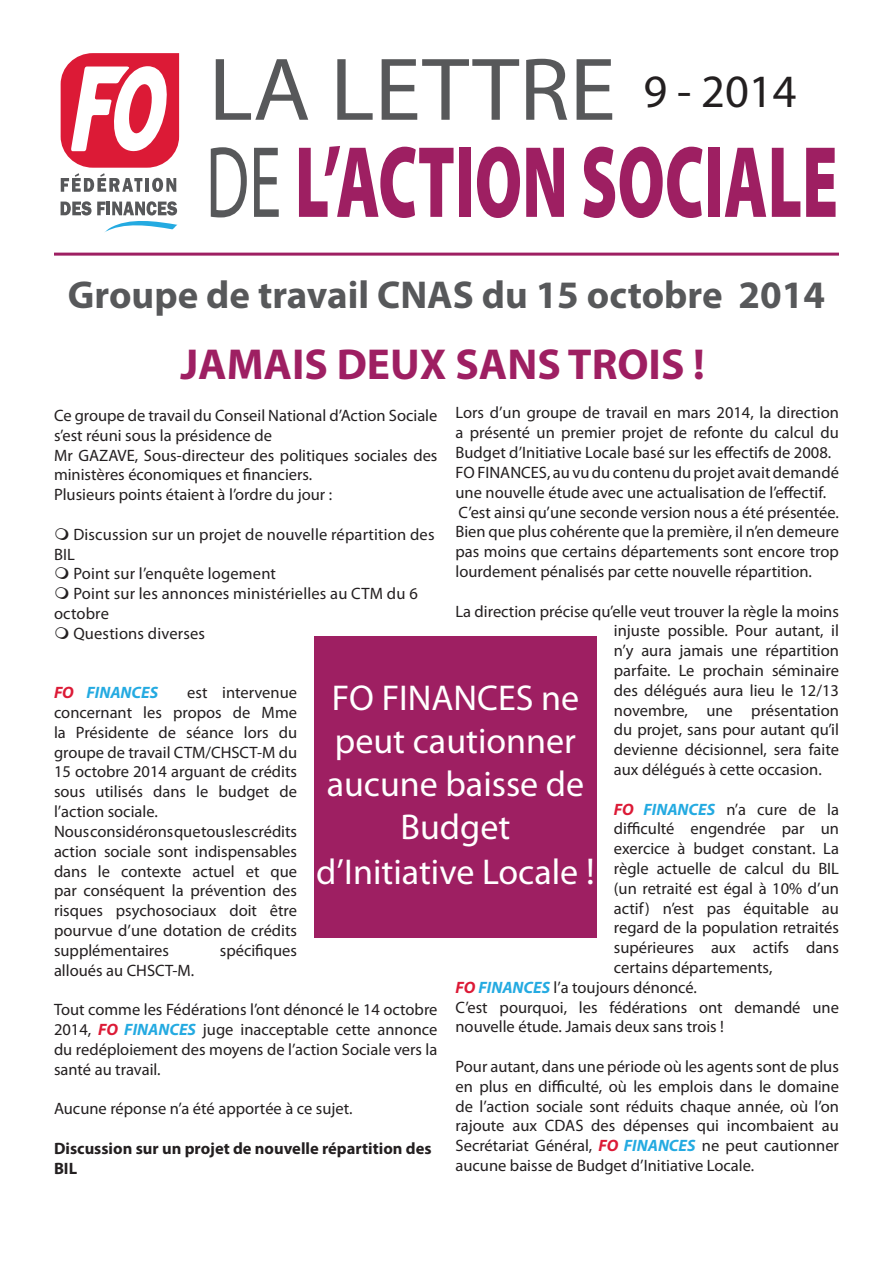
<style>
.page{position:relative;width:893px;height:1263px;background:#fff}
.page>*{position:absolute;margin:0;border:0;box-sizing:border-box;transform-origin:0 0}
.t1{font:46.5px "Myriad Pro";color:#231f20}
.t2{font:700 43.5px "Myriad Pro";color:#9e1f62}
.t3{font:700 39px "Myriad Pro";color:#57585a}
.t4{font:36px/43.2px "Myriad Pro";color:#fff;text-align:center}
.List_Paragraph{font:16.5px/19.8px "Myriad Pro";color:#231f20;text-align:justify}
.List_Paragraph-2{font:700 16.5px/19.8px "Myriad Pro";color:#231f20}
.t5{font:italic 700 16.5px "Myriad Pro";color:#24aae1}
.s1{font-weight:700;font-style:italic;color:#dc1a36}
.s2{font-weight:700;font-style:italic;color:#24aae1}
.s3{font-size:37.5px}
.s4{color:#dc1a36}
</style>
<div class="page">
<svg style="left:216px;top:59px;width:92px;height:61px"></svg>
<svg style="left:337px;top:59px;width:36px;height:61px"></svg>
<svg style="left:382px;top:59px;width:137px;height:61px"></svg>
<svg style="left:526px;top:59px;width:41px;height:61px"></svg>
<svg style="left:577px;top:59px;width:35px;height:61px"></svg>
<svg style="left:211px;top:147px;width:36px;height:70px"></svg>
<svg style="left:254px;top:148px;width:25px;height:69px"></svg>
<svg style="left:299px;top:146px;width:155px;height:72px"></svg>
<div style="left:459px;top:148px;width:12px;height:69px;background:#9e1f62"></div>
<svg style="left:477px;top:147px;width:43px;height:71px"></svg>
<svg style="left:526px;top:148px;width:38px;height:69px"></svg>
<svg style="left:583px;top:147px;width:119px;height:71px"></svg>
<div style="left:708px;top:148px;width:12px;height:69px;background:#9e1f62"></div>
<svg style="left:725px;top:148px;width:41px;height:69px"></svg>
<svg style="left:772px;top:148px;width:28px;height:69px"></svg>
<svg style="left:806px;top:148px;width:29px;height:69px"></svg>
<hr style="left:54px;top:253px;width:785px;height:3px;background:#9e1f62">
<svg style="left:61px;top:53px;width:118px;height:139px"></svg>
<svg style="left:61px;top:201px;width:117px;height:32px"></svg>
<div style="left:314px;top:636px;width:283px;height:302px;background:#9e1f62"></div>
<p class="t1" style="left:643px;top:63px;width:155px">9 - 2014</p>
<p class="t3" style="left:68px;top:269px;width:759px">Groupe de travail CNAS du 15 octobre 2014</p>
<p class="t2" style="left:180px;top:336px;width:526px">JAMAIS DEUX SANS TROIS !</p>
<p class="List_Paragraph" style="left:455px;top:403px;width:385px">Lors d’un groupe de travail en mars 2014, la direction a présenté un premier projet de refonte du calcul du Budget d’Initiative Locale basé sur les effectifs de 2008.</p>
<p class="List_Paragraph" style="left:455px;top:462px;width:385px">FO FINANCES, au vu du contenu du projet avait demandé une nouvelle étude avec une actualisation de l’effectif.</p>
<p class="List_Paragraph" style="left:459px;top:502px;width:382px">C’est ainsi qu’une seconde version nous a été présentée.</p>
<p class="List_Paragraph" style="left:455px;top:522px;width:385px">Bien que plus cohérente que la première, il n’en demeure pas moins que certains départements sont encore trop lourdement pénalisés par cette nouvelle répartition.</p>
<p class="List_Paragraph" style="left:614px;top:601px;width:227px;text-indent:-158px">La direction précise qu’elle veut trouver la règle la moins injuste possible. Pour autant, il n’y aura jamais une répartition parfaite. Le prochain séminaire des délégués aura lieu le 12/13 novembre, une présentation du projet, sans pour autant qu’il devienne décisionnel, sera faite aux délégués à cette occasion.</p>
<p class="List_Paragraph" style="left:614px;top:799px;width:227px"><span class="s1">FO</span> <span class="s2">FINANCES</span> n’a cure de la difficulté engendrée par un exercice à budget constant. La règle actuelle de calcul du BIL (un retraité est égal à 10% d’un actif) n’est pas équitable au regard de la population retraités supérieures aux actifs dans certains départements,</p>
<p class="List_Paragraph" style="left:455px;top:977px;width:243px"><span class="s1">FO</span> <span class="s2">FINANCES</span> l’a toujours dénoncé.</p>
<p class="List_Paragraph" style="left:455px;top:997px;width:385px">C’est pourquoi, les fédérations ont demandé une nouvelle étude. Jamais deux sans trois !</p>
<p class="List_Paragraph" style="left:455px;top:1056px;width:385px">Pour autant, dans une période où les agents sont de plus en plus en difficulté, où les emplois dans le domaine de l’action sociale sont réduits chaque année, où l’on rajoute aux CDAS des dépenses qui incombaient au Secrétariat Général, <span class="s1">FO</span> <span class="s2">FINANCES</span> ne peut cautionner aucune baisse de Budget d’Initiative Locale.</p>
<p class="List_Paragraph" style="left:54px;top:405px;width:385px">Ce groupe de travail du Conseil National d’Action Sociale s’est réuni sous la présidence de</p>
<p class="List_Paragraph" style="left:54px;top:445px;width:385px">Mr GAZAVE, Sous-directeur des politiques sociales des ministères économiques et financiers.</p>
<p class="List_Paragraph" style="left:54px;top:484px;width:280px">Plusieurs points étaient à l’ordre du jour :</p>
<p class="List_Paragraph" style="left:54px;top:524px;width:382px;text-indent:19px">Discussion sur un projet de nouvelle répartition des<br>BIL</p>
<p class="List_Paragraph" style="left:73px;top:564px;width:204px">Point sur l’enquête logement</p>
<p class="List_Paragraph" style="left:54px;top:583px;width:365px;text-indent:19px">Point sur les annonces ministérielles au CTM du 6 octobre</p>
<p class="List_Paragraph" style="left:73px;top:623px;width:133px">Questions diverses</p>
<p class="t4" style="left:327px;top:675px;width:259px">FO FINANCES ne peut cautionner aucune baisse de<br>Budget</p>
<p class="t4" style="left:316px;top:850px;width:280px">d’Initiative Locale <span class="s3">!</span></p>
<p class="t5" style="left:54px;top:682px;width:106px"><span class="s4">FO</span> FINANCES</p>
<p class="List_Paragraph" style="left:54px;top:682px;width:245px;text-indent:133px">est intervenue concernant les propos de Mme la Présidente de séance lors du groupe de travail CTM/CHSCT-M du 15 octobre 2014 arguant de crédits sous utilisés dans le budget de l’action sociale.</p>
<p class="List_Paragraph" style="left:54px;top:821px;width:245px">Nousconsidéronsquetouslescrédits action sociale sont indispensables dans le contexte actuel et que par conséquent la prévention des risques psychosociaux doit être pourvue d’une dotation de crédits supplémentaires</p>
<p class="List_Paragraph" style="left:220px;top:940px;width:79px">spécifiques</p>
<p class="List_Paragraph" style="left:54px;top:960px;width:142px">alloués au CHSCT-M.</p>
<p class="List_Paragraph" style="left:54px;top:999px;width:385px">Tout comme les Fédérations l’ont dénoncé le 14 octobre 2014, <span class="s1">FO</span> <span class="s2">FINANCES</span> juge inacceptable cette annonce du redéploiement des moyens de l’action Sociale vers la santé au travail.</p>
<p class="List_Paragraph" style="left:54px;top:1098px;width:300px">Aucune réponse n’a été apportée à ce sujet.</p>
<p class="List_Paragraph-2" style="left:54px;top:1138px;width:379px">Discussion sur un projet de nouvelle répartition des<br>BIL</p>
</div>
